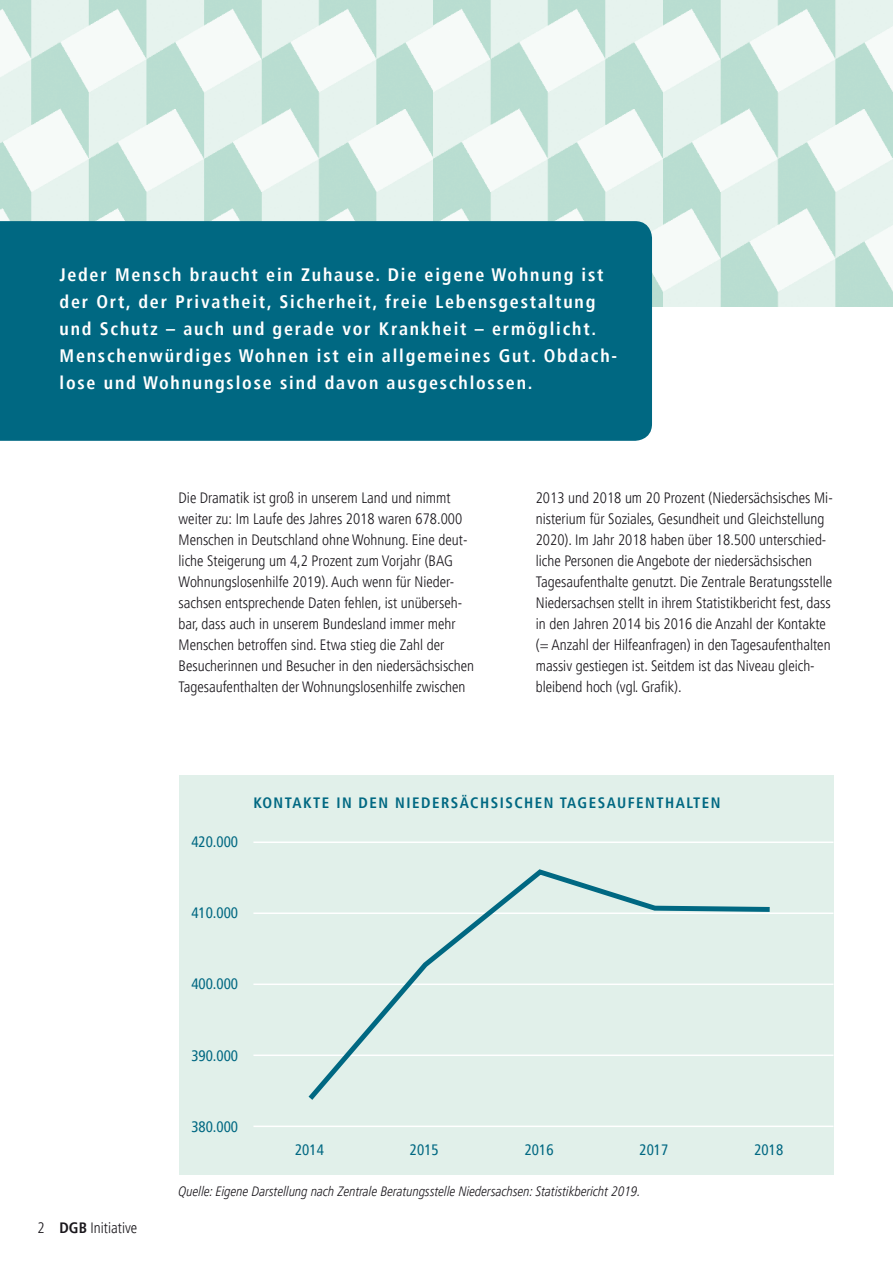
<style>
.page{position:relative;width:893px;height:1263px;background:#fff}
.page>*{position:absolute;margin:0;border:0;box-sizing:border-box;transform-origin:0 0}
.t1{font:700 condensed 18px/27px "Frutiger LT Pro";letter-spacing:.1em;color:#fff}
.t2{font:300 condensed 15px/21px "Frutiger LT Pro";color:#1a171c}
.t3{font:condensed 15px "Frutiger LT Pro";color:#006882}
.t4{font:700 condensed 15px "Frutiger LT Pro";letter-spacing:.1em;color:#006882}
.t5{font:italic 300 condensed 13.5px "Frutiger LT Pro";color:#1a171c}
.s1{font-weight:700}
</style>
<div class="page">
<div style="left:179px;top:776px;width:654px;height:399px;background:#e1f0ea"></div>
<img style="left:0;top:0;width:434px;height:221px">
<svg style="left:434px;top:0;width:459px;height:306px"></svg>
<div style="left:0;top:221px;width:652px;height:220px;background:#006882"></div>
<hr style="left:253px;top:841px;width:580px;height:2px;background:#fff">
<hr style="left:253px;top:912px;width:580px;height:2px;background:#fff">
<hr style="left:253px;top:983px;width:580px;height:2px;background:#fff">
<hr style="left:253px;top:1054px;width:580px;height:2px;background:#fff">
<hr style="left:253px;top:1125px;width:580px;height:2px;background:#fff">
<svg style="left:303px;top:869px;width:472px;height:231px"></svg>
<p class="t1" style="left:60px;top:262px;width:558px">Jeder Mensch braucht ein Zuhause. Die eigene Wohnung ist der Ort, der Privatheit, Sicherheit, freie Lebensgestaltung und Schutz – auch und gerade vor Krankheit – ermöglicht.<br>Menschenwürdiges Wohnen ist ein allgemeines Gut. Obdach&shy;lose und Wohnungslose sind davon ausgeschlossen.</p>
<p class="t2" style="left:179px;top:487px;width:297px">Die Dramatik ist groß in unserem Land und nimmt weiter zu: Im Laufe des Jahres 2018 waren 678.000<br>Menschen in Deutschland ohne Wohnung. Eine deut&shy;liche Steigerung um 4,2 Prozent zum Vorjahr (BAG Wohnungslosenhilfe 2019). Auch wenn für Nieder&shy;sachsen entsprechende Daten fehlen, ist unüberseh&shy;bar, dass auch in unserem Bundesland immer mehr Menschen betroffen sind. Etwa stieg die Zahl der Besucherinnen und Besucher in den niedersächsischen Tagesaufenthalten der Wohnungslosenhilfe zwischen</p>
<p class="t2" style="left:536px;top:487px;width:298px">2013 und 2018 um 20 Prozent (Niedersächsisches Mi&shy;nisterium für Soziales, Gesundheit und Gleichstellung 2020). Im Jahr 2018 haben über 18.500 unterschied&shy;liche Personen die Angebote der niedersächsischen Tagesaufenthalte genutzt. Die Zentrale Beratungsstelle Niedersachsen stellt in ihrem Statistikbericht fest, dass in den Jahren 2014 bis 2016 die Anzahl der Kontakte (= Anzahl der Hilfeanfragen) in den Tagesaufenthalten massiv gestiegen ist. Seitdem ist das Niveau gleich&shy;bleibend hoch (vgl. Grafik).</p>
<p class="t3" style="left:191px;top:833px;width:48px">420.000</p>
<p class="t4" style="left:253px;top:794px;width:469px">KONTAKTE IN DEN NIEDERSÄCHSISCHEN TAGESAUFENTHALTEN</p>
<p class="t3" style="left:191px;top:904px;width:48px">410.000</p>
<p class="t3" style="left:191px;top:975px;width:48px">400.000</p>
<p class="t3" style="left:191px;top:1047px;width:48px">390.000</p>
<p class="t3" style="left:191px;top:1118px;width:48px">380.000</p>
<p class="t3" style="left:295px;top:1141px;width:30px">2014</p>
<p class="t3" style="left:410px;top:1141px;width:30px">2015</p>
<p class="t3" style="left:525px;top:1141px;width:30px">2016</p>
<p class="t3" style="left:640px;top:1141px;width:30px">2017</p>
<p class="t3" style="left:754px;top:1141px;width:30px">2018</p>
<p class="t2" style="left:37px;top:1218px;width:101px">2 <span class="s1">DGB</span> Initiative</p>
<p class="t5" style="left:179px;top:1183px;width:464px">Quelle: Eigene Darstellung nach Zentrale Beratungsstelle Niedersachsen: Statistikbericht 2019.</p>
</div>
